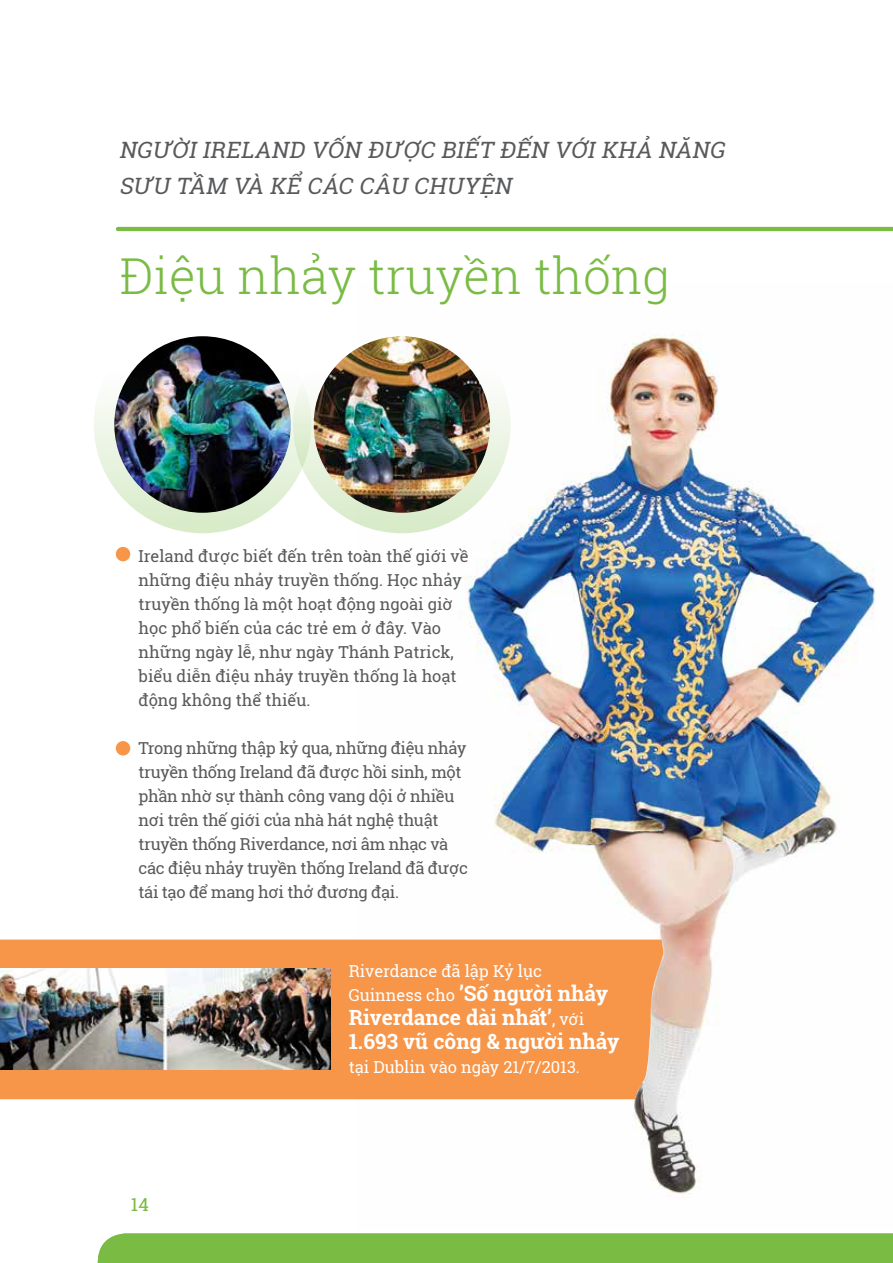
<style>
.page{position:relative;width:893px;height:1263px;background:#fff}
.page>*{position:absolute;margin:0;border:0;box-sizing:border-box;transform-origin:0 0}
.t1{font:300 49.5px "Roboto Slab";color:#79bb43}
.t2{font:italic 22.5px/36px "Roboto Slab";letter-spacing:.125em;color:#58595b}
.t3{font:700 21px/24px "Roboto Slab";color:#fff}
.t4{font:18px "Roboto Slab";color:#79bb43}
.t5{font:16.5px/24px "Roboto Slab";letter-spacing:-.02em;color:#58595b}
.t6{font:16.5px/24px "Roboto Slab";color:#58595b}
.t7{font:16.5px "Roboto Slab";color:#fff}
.s1{font-weight:400;font-size:16.5px}
</style>
<div class="page">
<img style="left:356px;top:334px;width:519px;height:860px">
<div style="left:0;top:939px;width:664px;height:160px;background:#f79548"></div>
<div style="left:116px;top:547px;width:14px;height:14px;background:#f79548;border-radius:50%"></div>
<div style="left:116px;top:741px;width:14px;height:14px;background:#f79548;border-radius:50%"></div>
<div style="left:94px;top:316px;width:217px;height:217px;background:linear-gradient(to bottom,#fff,#d9ebca);border-radius:50%"></div>
<svg style="left:293px;top:316px;width:218px;height:217px"></svg>
<img style="left:114px;top:336px;width:177px;height:177px;border-radius:88px">
<img style="left:314px;top:336px;width:176px;height:177px;border-radius:88px">
<hr style="left:118px;top:227px;width:775px;height:4px;background:#79bb43">
<img style="left:0;top:969px;width:331px;height:100px">
<div style="left:98px;top:1233px;width:795px;height:30px;background:#79bb43"></div>
<h2 class="t2" style="left:119px;top:132px;width:612px;text-indent:192px">VỐN ĐƯỢC BIẾT ĐẾN VỚI KHẢ NĂNG<br>SƯU TẦM VÀ KỂ CÁC CÂU CHUYỆN</h2>
<h2 class="t2" style="left:119px;top:132px;width:154px">NGƯỜI IRELAND</h2>
<h1 class="t1" style="left:119px;top:242px;width:553px">Điệu nhảy truyền thống</h1>
<p class="t6" style="left:139px;top:544px;width:332px">Ireland được biết đến trên toàn thế giới về những điệu nhảy truyền thống. Học nhảy truyền thống là một hoạt động ngoài giờ học phổ biến của các trẻ em ở đây. Vào những ngày lễ, như ngày Thánh Patrick, biểu diễn điệu nhảy truyền thống là hoạt động không thể thiếu.</p>
<p class="t5" style="left:139px;top:736px;width:331px">Trong những thập kỷ qua, những điệu nhảy truyền thống Ireland đã được hồi sinh, một phần nhờ sự thành công vang dội ở nhiều nơi trên thế giới của nhà hát nghệ thuật truyền thống Riverdance, nơi âm nhạc và các điệu nhảy truyền thống Ireland đã được tái tạo để mang hơi thở đương đại.</p>
<p class="t4" style="left:131px;top:1192px;width:19px">14</p>
<p class="t7" style="left:349px;top:960px;width:195px">Riverdance đã lập Kỷ lục</p>
<p class="t3" style="left:349px;top:981px;width:273px"><span class="s1">Guinness cho</span> ’Số người nhảy<br>Riverdance dài nhất’<span class="s1">, với<br></span>1.693 vũ công &amp; người nhảy</p>
<p class="t7" style="left:349px;top:1056px;width:233px">tại Dublin vào ngày 21/7/2013.</p>
</div>
